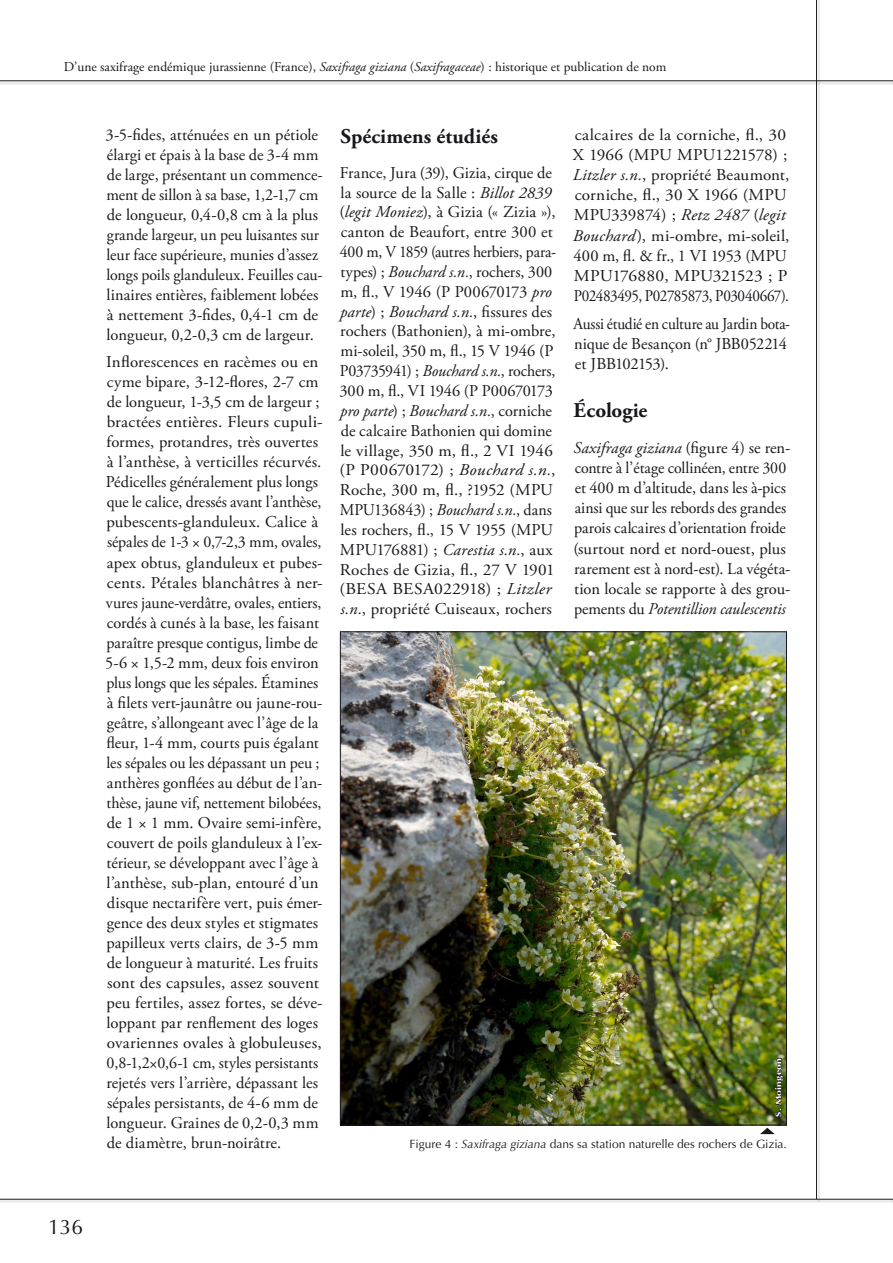
<style>
.page{position:relative;width:893px;height:1263px;background:#fff}
.page>*{position:absolute;margin:0;border:0;box-sizing:border-box;transform-origin:0 0}
.t1{font:700 21px "Adobe Garamond Pro";letter-spacing:.005em;color:#1a171c}
.t2{font:21px "Optima";color:#1a171c}
.t3{font:16.5px/20px "Adobe Garamond Pro";color:#1a171c}
.t4{font:16.5px/20.2px "Adobe Garamond Pro";color:#1a171c;scale:1.05 1}
.t5{font:16.5px/20.2px "Adobe Garamond Pro";color:#1a171c;scale:.93 1}
.t6{font:13.5px "Adobe Garamond Pro";color:#1a171c}
.t7{font:12px "Optima";color:#1a171c}
.t8{font:700 7.8px "Optima";letter-spacing:.02em;color:#fff;scale:1.33 1}
.s1{font-style:italic}
</style>
<div class="page">
<hr style="left:0;top:81px;width:893px;height:4px;background:#ededee">
<hr style="left:0;top:81px;width:893px;height:1px;background:#1a171c">
<hr style="left:0;top:1199px;width:893px;height:4px;background:#ededee">
<hr style="left:0;top:1199px;width:893px;height:1px;background:#1a171c">
<hr style="left:817px;top:0;width:3px;height:1203px;background:#efefef">
<hr style="left:816px;top:0;width:1px;height:1199px;background:#1a171c">
<img style="left:342px;top:633px;width:443px;height:490px">
<svg style="left:760px;top:1128px;width:15px;height:6px"></svg>
<svg style="left:774px;top:1058px;width:10px;height:59px"></svg>
<p class="t6" style="left:64px;top:59px;width:604px">D’une saxifrage endémique jurassienne (France), <span class="s1">Saxifraga giziana</span> (<span class="s1">Saxifragaceae</span>) : historique et publication de nom</p>
<p class="t3" style="left:106px;top:125px;width:218px">3-5-fides, atténuées en un pétiole élargi et épais à la base de 3-4 mm de large, présentant un commence&shy;ment de sillon à sa base, 1,2-1,7 cm de longueur, 0,4-0,8 cm à la plus grande largeur, un peu luisantes sur leur face supérieure, munies d’assez longs poils glanduleux. Feuilles cau&shy;linaires entières, faiblement lobées à nettement 3-fides, 0,4-1 cm de longueur, 0,2-0,3 cm de largeur.</p>
<p class="t3" style="left:105px;top:353px;width:219px">Inflorescences en racèmes ou en cyme bipare, 3-12-flores, 2-7 cm de longueur, 1-3,5 cm de largeur ; bractées entières. Fleurs cupuli&shy;formes, protandres, très ouvertes à l’anthèse, à verticilles récurvés.<br>Pédicelles généralement plus longs que le calice, dressés avant l’anthèse, pubescents-glanduleux. Calice à sépales de 1-3 × 0,7-2,3 mm, ovales, apex obtus, glanduleux et pubes&shy;cents. Pétales blanchâtres à ner&shy;vures jaune-verdâtre, ovales, entiers, cordés à cunés à la base, les faisant paraître presque contigus, limbe de 5-6 × 1,5-2 mm, deux fois environ plus longs que les sépales. Étamines à filets vert-jaunâtre ou jaune-rou&shy;geâtre, s’allongeant avec l’âge de la fleur, 1-4 mm, courts puis égalant les sépales ou les dépassant un peu ; anthères gonflées au début de l’an&shy;thèse, jaune vif, nettement bilobées, de 1 × 1 mm. Ovaire semi-infère, couvert de poils glanduleux à l’ex&shy;térieur, se développant avec l’âge à l’anthèse, sub-plan, entouré d’un disque nectarifère vert, puis émer&shy;gence des deux styles et stigmates papilleux verts clairs, de 3-5 mm de longueur à maturité. Les fruits sont des capsules, assez souvent peu fertiles, assez fortes, se déve&shy;loppant par renflement des loges ovariennes ovales à globuleuses, 0,8-1,2×0,6-1 cm, styles persistants rejetés vers l’arrière, dépassant les sépales persistants, de 4-6 mm de longueur. Graines de 0,2-0,3 mm de diamètre, brun-noirâtre.</p>
<p class="t1" style="left:341px;top:124px;width:159px">Spécimens étudiés</p>
<p class="t3" style="left:339px;top:163px;width:218px">France, Jura (39), Gizia, cirque de la source de la Salle : <span class="s1">Billot 2839 </span>(<span class="s1">legit Moniez</span>), à Gizia (« Zizia »), canton de Beaufort, entre 300 et<br>400 m, V 1859 (autres herbiers, para&shy;types) ; <span class="s1">Bouchard s.n.</span>, rochers, 300 m, fl., V 1946 (P P00670173 <span class="s1">pro parte</span>) ; <span class="s1">Bouchard s.n.</span>, fissures des rochers (Bathonien), à mi-ombre, mi-soleil, 350 m, fl., 15 V 1946 (P<br>P03735941) ; <span class="s1">Bouchard s.n.</span>, rochers,<br>300 m, fl., VI 1946 (P P00670173 <span class="s1">pro parte</span>) ; <span class="s1">Bouchard s.n.</span>, corniche de calcaire Bathonien qui domine le village, 350 m, fl., 2 VI 1946 (P P00670172) ; <span class="s1">Bouchard s.n.</span>,<br>Roche, 300 m, fl., ?1952 (MPU<br>MPU136843) ; <span class="s1">Bouchard s.n.</span>, dans les rochers, fl., 15 V 1955 (MPU<br>MPU176881) ; <span class="s1">Carestia s.n.</span>, aux<br>Roches de Gizia, fl., 27 V 1901 (BESA BESA022918) ; <span class="s1">Litzler s.n.</span>, propriété Cuiseaux, rochers</p>
<p class="t4" style="left:573px;top:125px;width:208px">calcaires de la corniche, fl., 30<br>X 1966 (MPU MPU1221578) ;<br><span class="s1">Litzler s.n.</span>, propriété Beaumont, corniche, fl., 30 X 1966 (MPU<br>MPU339874) ; <span class="s1">Retz 2487</span> (<span class="s1">legit<br>Bouchard</span>), mi-ombre, mi-soleil,<br>400 m, fl. &amp; fr., 1 VI 1953 (MPU<br>MPU176880, MPU321523 ; P<br>P02483495, P02785873, P03040667).</p>
<p class="t5" style="left:573px;top:314px;width:234px">Aussi étudié en culture au Jardin bota&shy;nique de Besançon (n° JBB052214 et JBB102153).</p>
<p class="t1" style="left:574px;top:398px;width:75px">Écologie</p>
<p class="t3" style="left:573px;top:438px;width:218px"><span class="s1">Saxifraga giziana</span> (figure 4) se ren&shy;contre à l’étage collinéen, entre 300 et 400 m d’altitude, dans les à-pics ainsi que sur les rebords des grandes parois calcaires d’orientation froide (surtout nord et nord-ouest, plus rarement est à nord-est). La végéta&shy;tion locale se rapporte à des grou&shy;pements du <span class="s1">Potentillion caulescentis</span></p>
<p class="t8" style="left:774px;top:1117px;width:46px;rotate:-90deg">S. Moingeon</p>
<p class="t7" style="left:410px;top:1137px;width:379px">Figure 4 : <span class="s1">Saxifraga giziana</span> dans sa station naturelle des rochers de Gizia.</p>
<p class="t2" style="left:48px;top:1215px;width:37px">136</p>
</div>
